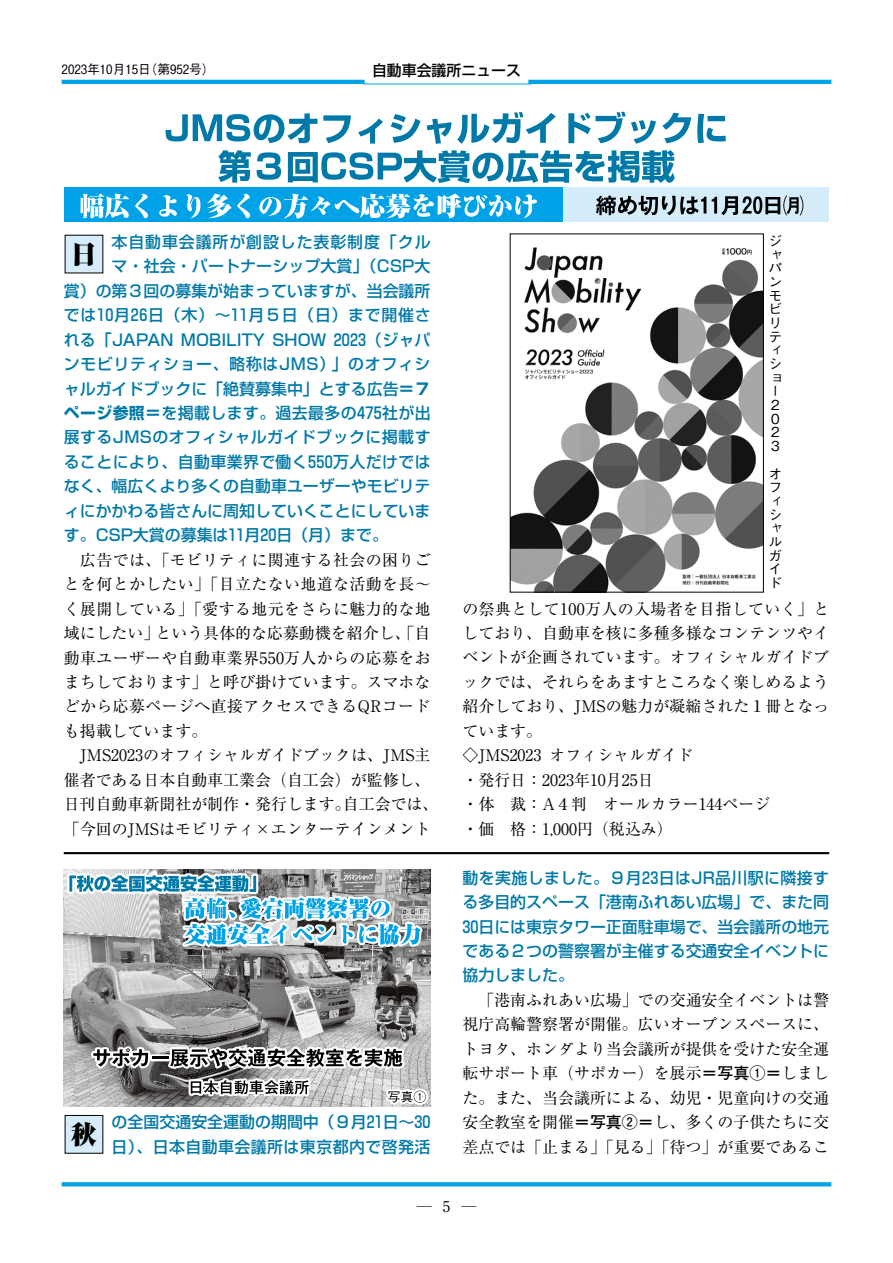
<style>
.page{position:relative;width:893px;height:1263px;background:#fff}
.page>*{position:absolute;margin:0;border:0;box-sizing:border-box;transform-origin:0 0}
.t1{font:900 25.5px "P Ryumin Pr 6 N";color:#000}
.t2{font:15.9px/24.5px "P Ryumin Pr 6 N";color:#000}
.t3{font:500 15.9px/24.5px "P Shin Go Pr 6 N";color:#0079a8;text-align:right}
.t4{font:15.9px/24.5px "P Ryumin Pr 6 N";letter-spacing:.025em;color:#000;text-align:right}
.t5{font:15.9px "P Ryumin Pr 6 N";letter-spacing:.02em;color:#000}
.t6{font:500 15.9px "P Shin Go Pr 6 N";letter-spacing:.025em;color:#0079a8}
.t7{font:500 14.85px "P Shin Go Pr 6 N";color:#000}
.t8{font:14.85px "P Ryumin Pr 6 N";color:#000}
.t9{font:13.65px/13.6px "P Gothic BBB Pr 6 N";color:#000}
.t10{font:12.75px "P Gothic BBB Pr 6 N";color:#000}
.s1{font-weight:700}
.s2{font-family:"P Futo Go B101 Pr 6 N";font-weight:500}
</style>
<div class="page">
<svg style="left:62px;top:1182px;width:769px;height:4px;background:#0ca6e8"></svg>
<hr style="left:62px;top:80px;width:303px;height:4px;background:#00a2e7">
<hr style="left:528px;top:80px;width:303px;height:4px;background:#00a2e7">
<hr style="left:364px;top:84px;width:167px;height:1px;background:#00a2e7">
<div style="left:64px;top:188px;width:499px;height:34px;background:#00a2e7"></div>
<div style="left:563px;top:188px;width:266px;height:34px;background:#d5edfa"></div>
<svg style="left:596px;top:196px;width:110px;height:19px"></svg>
<svg style="left:712px;top:196px;width:91px;height:19px"></svg>
<svg style="left:166px;top:113px;width:151px;height:30px"></svg>
<svg style="left:323px;top:115px;width:28px;height:28px"></svg>
<svg style="left:358px;top:118px;width:25px;height:26px"></svg>
<svg style="left:391px;top:114px;width:29px;height:29px"></svg>
<svg style="left:427px;top:119px;width:24px;height:25px"></svg>
<svg style="left:457px;top:112px;width:99px;height:32px"></svg>
<svg style="left:568px;top:112px;width:88px;height:32px"></svg>
<svg style="left:662px;top:113px;width:29px;height:30px"></svg>
<svg style="left:697px;top:114px;width:29px;height:29px"></svg>
<svg style="left:218px;top:150px;width:33px;height:33px"></svg>
<svg style="left:257px;top:152px;width:24px;height:28px"></svg>
<svg style="left:288px;top:150px;width:387px;height:33px"></svg>
<svg style="left:80px;top:193px;width:49px;height:25px"></svg>
<svg style="left:135px;top:194px;width:13px;height:24px"></svg>
<svg style="left:159px;top:195px;width:18px;height:22px"></svg>
<svg style="left:186px;top:194px;width:14px;height:24px"></svg>
<svg style="left:207px;top:194px;width:24px;height:24px"></svg>
<svg style="left:237px;top:194px;width:13px;height:24px"></svg>
<svg style="left:259px;top:193px;width:278px;height:25px"></svg>
<div style="left:65px;top:235px;width:38px;height:38px;background:#d5edfa"></div>
<img style="left:512px;top:247px;width:250px;height:343px">
<div style="left:510px;top:234px;width:254px;height:358px;border:1px solid #000"></div>
<svg style="left:65px;top:870px;width:365px;height:236px;background:#99a1a5"></svg>
<div style="left:65px;top:1115px;width:38px;height:38px;background:#d5edfa"></div>
<hr style="left:64px;top:852px;width:765px;height:2px;background:#000">
<p class="t10" style="left:62px;top:59px;width:148px">2023年10月15日第( 952号)</p>
<p class="t7" style="left:372px;top:58px;width:150px">自動車会議所ニュース</p>
<p class="t3" style="left:64px;top:229px;width:368px">本自動車会議所が創設した表彰制度「クル<br>マ・社会・パートナーシップ大賞」（CSP大<br>賞）の第３回の募集が始まっていますが、当会議所では10月26日（木）～11月５日（日）まで開催さ<br>2023（ジャパ</p>
<h1 class="t1" style="left:71px;top:234px;width:27px">日</h1>
<p class="t3" style="left:64px;top:326px;width:368px;text-align:left">れる「JAPAN<br>ンモビリティショー、略称はJMS）」のオフィシャルガイドブックに「絶賛募集中」とする広告<span class="s1">=７ページ参照＝</span>を掲載します。過去最多の475社が出展するJMSのオフィシャルガイドブックに掲載することにより、自動車業界で働く550万人だけではなく、幅広くより多くの自動車ユーザーやモビリティにかかわる皆さんに周知していくことにしています。CSP大賞の募集は11月20日（月）まで。</p>
<p class="t4" style="left:64px;top:547px;width:368px">　広告では、「モビリティに関連する社会の困りごとを何とかしたい」「目立たない地道な活動を長~く展開している」「愛する地元をさらに魅力的な地という具体的な応募動機を紹介し、「自</p>
<p class="t3" style="left:181px;top:326px;width:86px">MOBILITY</p>
<p class="t3" style="left:272px;top:326px;width:56px">SHOW</p>
<p class="t2" style="left:64px;top:620px;width:97px">域にしたい」</p>
<p class="t5" style="left:64px;top:645px;width:368px">動車ユーザーや自動車業界550万人からの応募をお</p>
<p class="t2" style="left:64px;top:669px;width:368px">まちしております」と呼び掛けています。スマホな</p>
<p class="t4" style="left:64px;top:693px;width:368px">どから応募ページへ直接アクセスできるQRコード</p>
<p class="t2" style="left:64px;top:718px;width:145px">も掲載しています。</p>
<p class="t2" style="left:64px;top:742px;width:368px">　JMS2023のオフィシャルガイドブックは、JMS主</p>
<p class="t2" style="left:64px;top:767px;width:368px">催者である日本自動車工業会（自工会）が監修し、</p>
<p class="t2" style="left:343px;top:791px;width:97px">自工会では、</p>
<p class="t2" style="left:64px;top:791px;width:368px">日刊自動車新聞社が制作・発行します。<br>「今回のJMSはモビリティ×エンターテインメント</p>
<h1 class="t1" style="left:71px;top:1114px;width:27px">秋</h1>
<p class="t3" style="left:112px;top:1109px;width:320px">の全国交通安全運動の期間中（９月21日～30</p>
<p class="t6" style="left:112px;top:1133px;width:320px">日）、日本自動車会議所は東京都内で啓発活</p>
<p class="t9" style="left:769px;top:233px;width:15px">ジャパンモビリティショー</p>
<p class="t9" style="left:769px;top:397px;width:12px;text-align:justify">２<br>０<br>２<br>３</p>
<p class="t9" style="left:769px;top:466px;width:15px">オフィシャルガイド</p>
<p class="t5" style="left:462px;top:596px;width:368px">の祭典として100万人の入場者を目指していく」と</p>
<p class="t2" style="left:462px;top:620px;width:368px">しており、自動車を核に多種多様なコンテンツやイ</p>
<p class="t2" style="left:462px;top:644px;width:368px">ベントが企画されています。オフィシャルガイドブ</p>
<p class="t2" style="left:462px;top:669px;width:368px">ックでは、それらをあますところなく楽しめるよう</p>
<p class="t2" style="left:462px;top:693px;width:368px">紹介しており、JMSの魅力が凝縮された１冊となっ</p>
<p class="t2" style="left:462px;top:718px;width:81px">ています。</p>
<p class="t2" style="left:549px;top:742px;width:145px">オフィシャルガイド</p>
<p class="t2" style="left:462px;top:742px;width:309px">◇JMS2023<br>・発行日：2023年10月25日<br>・体　裁：A４判　オールカラー144ページ・価　格：1,000円（税込み(</p>
<p class="t3" style="left:462px;top:864px;width:368px;text-align:justify">動を実施しました。９月23日はJR品川駅に隣接する多目的スペース「港南ふれあい広場」で、また同30日には東京タワー正面駐車場で、当会議所の地元である２つの警察署が主催する交通安全イベントに協力しました。</p>
<p class="t2" style="left:462px;top:987px;width:368px;text-align:justify">　「港南ふれあい広場」での交通安全イベントは警視庁高輪警察署が開催。広いオープンスペースに、トヨタ、ホンダより当会議所が提供を受けた安全運転サポート車（サポカー）を展示<span class="s2">＝写真①＝</span>しました。また、当会議所による、幼児・児童向けの交通安全教室を開催<span class="s2">＝写真②＝</span>し、多くの子供たちに交差点では「止まる」「見る」「待つ」が重要であるこ</p>
<p class="t8" style="left:417px;top:1195px;width:16px">─</p>
<p class="t8" style="left:443px;top:1195px;width:35px">5 ─</p>
</div>
